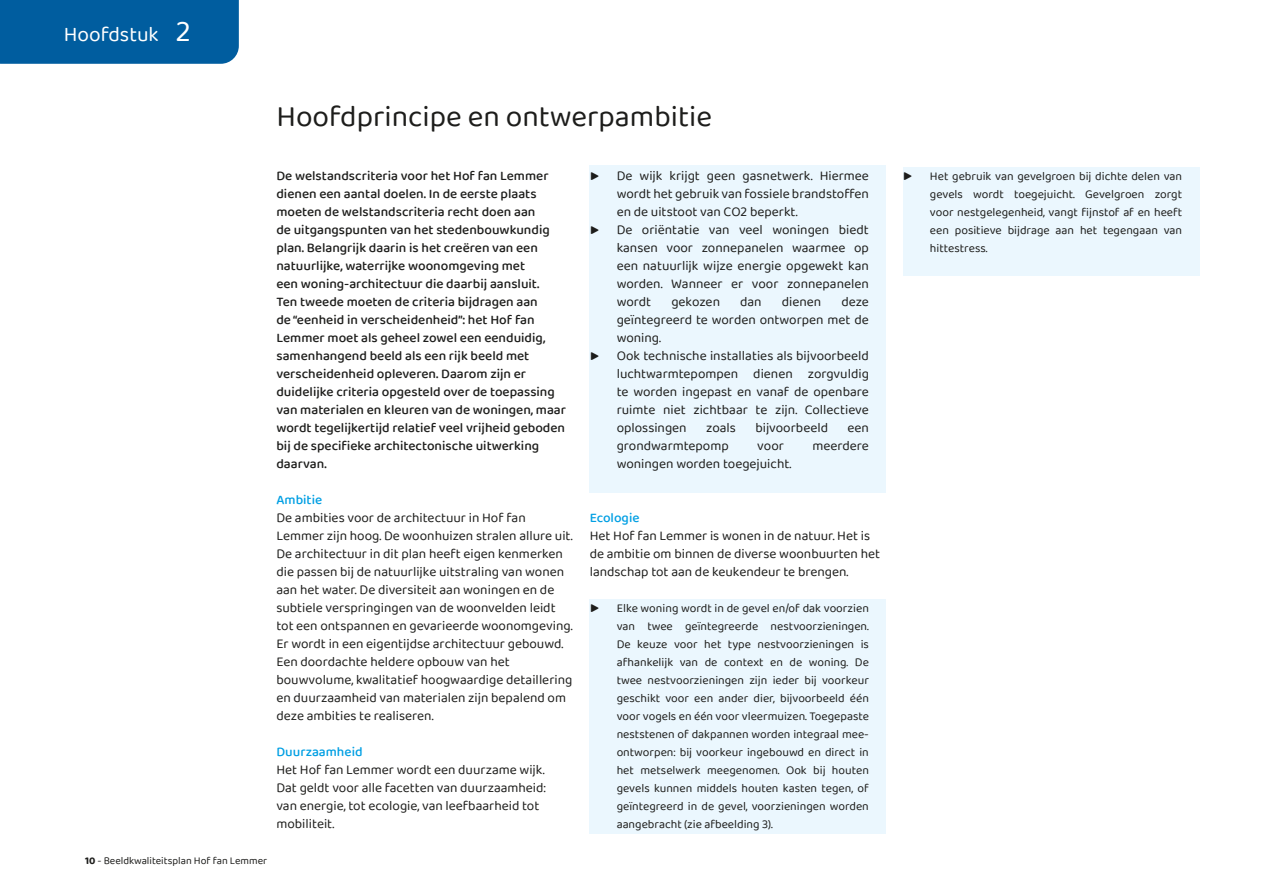
<style>
.page{position:relative;width:1263px;height:893px;background:#fff}
.page>*{position:absolute;margin:0;border:0;box-sizing:border-box;transform-origin:0 0}
.t1{font:30px "Baloo 2";color:#1d1d1b}
.t2{font:21px "Baloo 2";color:#fff}
.t3{font:13.5px/18px "Baloo 2";color:#1d1d1b}
.t4{font:500 13.5px/18px "Baloo 2";color:#1d1d1b}
.t5{font:500 13.5px "Baloo 2";color:#009fe3}
.t6{font:12px/18px "Baloo 2";color:#1d1d1b;text-align:justify}
.t7{font:10.5px "Baloo 2";color:#1d1d1b}
.s1{font-size:30px}
.s2{font-weight:700}
.s3{font-size:15px}
</style>
<div class="page">
<div style="left:0;top:0;width:239px;height:64px;background:#005d9f"></div>
<div style="left:590px;top:166px;width:296px;height:57px;background:#ebf7fe"></div>
<div style="left:590px;top:220px;width:296px;height:129px;background:#ebf7fe"></div>
<div style="left:590px;top:346px;width:296px;height:129px;background:#ebf7fe"></div>
<div style="left:590px;top:472px;width:296px;height:21px;background:#ebf7fe"></div>
<div style="left:590px;top:599px;width:296px;height:235px;background:#ebf7fe"></div>
<div style="left:903px;top:167px;width:296px;height:91px;background:#ebf7fe"></div>
<div style="left:903px;top:257px;width:296px;height:19px;background:#ebf7fe"></div>
<h2 class="t2" style="left:64px;top:19px;width:129px">Hoofdstuk <span class="s1">2</span></h2>
<h1 class="t1" style="left:276px;top:95px;width:437px">Hoofdprincipe en ontwerpambitie</h1>
<p class="t4" style="left:276px;top:167px;width:291px">De welstandscriteria voor het Hof fan Lemmer dienen een aantal doelen. In de eerste plaats moeten de welstandscriteria recht doen aan<br>de uitgangspunten van het stedenbouwkundig plan. Belangrijk daarin is het creëren van een natuurlijke, waterrijke woonomgeving met<br>een woning-architectuur die daarbij aansluit.<br>Ten tweede moeten de criteria bijdragen aan<br>de “eenheid in verscheidenheid”: het Hof fan Lemmer moet als geheel zowel een eenduidig, samenhangend beeld als een rijk beeld met verscheidenheid opleveren. Daarom zijn er duidelijke criteria opgesteld over de toepassing van materialen en kleuren van de woningen, maar wordt tegelijkertijd relatief veel vrijheid geboden bij de specifieke architectonische uitwerking daarvan.</p>
<p class="t5" style="left:276px;top:490px;width:47px">Ambitie</p>
<p class="t3" style="left:276px;top:509px;width:298px">De ambities voor de architectuur in Hof fan Lemmer zijn hoog. De woonhuizen stralen allure uit.<br>De architectuur in dit plan heeft eigen kenmerken die passen bij de natuurlijke uitstraling van wonen aan het water. De diversiteit aan woningen en de subtiele verspringingen van de woonvelden leidt tot een ontspannen en gevarieerde woonomgeving.<br>Er wordt in een eigentijdse architectuur gebouwd.<br>Een doordachte heldere opbouw van het bouwvolume, kwalitatief hoogwaardige detaillering en duurzaamheid van materialen zijn bepalend om deze ambities te realiseren.</p>
<p class="t5" style="left:276px;top:742px;width:88px">Duurzaamheid</p>
<p class="t3" style="left:276px;top:761px;width:271px">Het Hof fan Lemmer wordt een duurzame wijk.<br>Dat geldt voor alle facetten van duurzaamheid: van energie, tot ecologie, van leefbaarheid tot mobiliteit.</p>
<p class="t7" style="left:85px;top:853px;width:184px"><span class="s2">10</span> - Beeldkwaliteitsplan Hof fan Lemmer</p>
<p class="t3" style="left:590px;top:167px;width:281px"><span class="s3">▶</span> De wijk krijgt geen gasnetwerk. Hiermee</p>
<p class="t3" style="left:617px;top:185px;width:254px">wordt het gebruik van fossiele brandstoffen</p>
<p class="t3" style="left:617px;top:203px;width:182px">en de uitstoot van CO2 beperkt.</p>
<p class="t3" style="left:590px;top:221px;width:281px"><span class="s3">▶</span> De oriëntatie van veel woningen biedt</p>
<p class="t3" style="left:617px;top:239px;width:254px">kansen voor zonnepanelen waarmee op</p>
<p class="t3" style="left:617px;top:257px;width:254px">een natuurlijk wijze energie opgewekt kan</p>
<p class="t3" style="left:617px;top:275px;width:254px">worden. Wanneer er voor zonnepanelen</p>
<p class="t3" style="left:617px;top:293px;width:36px">wordt</p>
<p class="t3" style="left:671px;top:293px;width:50px">gekozen</p>
<p class="t3" style="left:740px;top:293px;width:23px">dan</p>
<p class="t3" style="left:782px;top:293px;width:41px">dienen</p>
<p class="t3" style="left:841px;top:293px;width:29px">deze</p>
<p class="t3" style="left:617px;top:311px;width:254px">geïntegreerd te worden ontworpen met de</p>
<p class="t3" style="left:617px;top:329px;width:46px">woning.</p>
<p class="t3" style="left:590px;top:347px;width:281px"><span class="s3">▶</span> Ook technische installaties als bijvoorbeeld</p>
<p class="t3" style="left:617px;top:365px;width:254px">luchtwarmtepompen dienen zorgvuldig</p>
<p class="t3" style="left:617px;top:383px;width:254px">te worden ingepast en vanaf de openbare</p>
<p class="t3" style="left:617px;top:401px;width:254px">ruimte niet zichtbaar te zijn. Collectieve</p>
<p class="t3" style="left:617px;top:419px;width:72px">oplossingen</p>
<p class="t3" style="left:706px;top:419px;width:31px">zoals</p>
<p class="t3" style="left:755px;top:419px;width:74px">bijvoorbeeld</p>
<p class="t3" style="left:847px;top:419px;width:23px">een</p>
<p class="t3" style="left:617px;top:437px;width:114px">grondwarmtepomp</p>
<p class="t3" style="left:757px;top:437px;width:28px">voor</p>
<p class="t3" style="left:812px;top:437px;width:58px">meerdere</p>
<p class="t3" style="left:617px;top:455px;width:176px">woningen worden toegejuicht.</p>
<p class="t5" style="left:590px;top:508px;width:51px">Ecologie</p>
<p class="t3" style="left:590px;top:527px;width:292px">Het Hof fan Lemmer is wonen in de natuur. Het is de ambitie om binnen de diverse woonbuurten het landschap tot aan de keukendeur te brengen.</p>
<p class="t6" style="left:617px;top:600px;width:254px;text-indent:-27px"><span class="s3">▶</span> Elke woning wordt in de gevel en/of dak voorzien van twee geïntegreerde nestvoorzieningen.<br>De keuze voor het type nestvoorzieningen is afhankelijk van de context en de woning. De twee nestvoorzieningen zijn ieder bij voorkeur geschikt voor een ander dier, bijvoorbeeld één voor vogels en één voor vleermuizen. Toegepaste neststenen of dakpannen worden integraal mee&shy;ontworpen: bij voorkeur ingebouwd en direct in het metselwerk meegenomen. Ook bij houten gevels kunnen middels houten kasten tegen, of geïntegreerd in de gevel, voorzieningen worden aangebracht (zie afbeelding 3).</p>
<p class="t6" style="left:930px;top:168px;width:254px;text-indent:-27px"><span class="s3">▶</span> Het gebruik van gevelgroen bij dichte delen van gevels wordt toegejuicht. Gevelgroen zorgt voor nestgelegenheid, vangt fijnstof af en heeft een positieve bijdrage aan het tegengaan van hittestress.</p>
</div>
